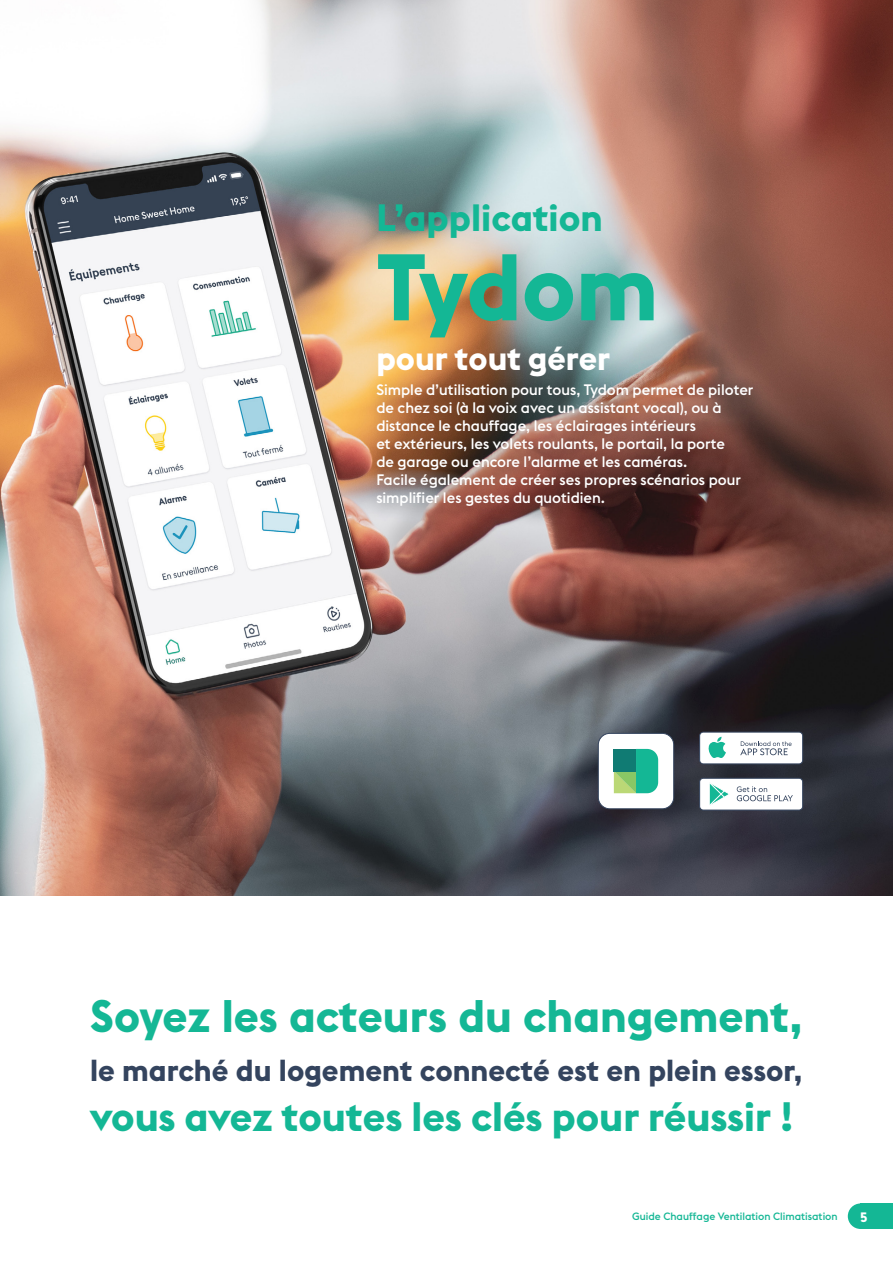
<style>
.page{position:relative;width:893px;height:1263px;background:#fff}
.page>*{position:absolute;margin:0;border:0;box-sizing:border-box;transform-origin:0 0}
.t1{font:700 93px "Euclid Flex";letter-spacing:-.005em;color:#14b795}
.t2{font:700 45px "Euclid Flex";color:#14b795}
.t3{font:700 40.5px "Euclid Flex";color:#14b795}
.t4{font:700 37.5px "Euclid Flex";color:#14b795}
.t5{font:700 33px "Euclid Flex";color:#fff}
.t6{font:700 30px "Euclid Flex";color:#34445e}
.t7{font:500 15px/18px "Euclid Flex";color:#fff}
.t8{font:700 13.5px "Euclid Flex";color:#fff}
.t9{font:500 10.5px "Euclid Flex";color:#14b795}
</style>
<div class="page">
<img style="left:0;top:0;width:893px;height:895px">
<div style="left:366px;top:374px;width:402px;height:149px;background:#000;opacity:.3"></div>
<div style="left:700px;top:732px;width:103px;height:32px;background:#fff;border-radius:4px"></div>
<div style="left:699px;top:732px;width:104px;height:32px;border:1px solid #34445e;border-radius:4px"></div>
<svg style="left:740px;top:741px;width:52px;height:14px"></svg>
<svg style="left:708px;top:737px;width:18px;height:21px"></svg>
<div style="left:700px;top:778px;width:103px;height:32px;background:#fff;border-radius:4px"></div>
<div style="left:699px;top:778px;width:104px;height:32px;border:1px solid #34445e;border-radius:4px"></div>
<svg style="left:737px;top:786px;width:56px;height:15px"></svg>
<svg style="left:709px;top:783px;width:20px;height:22px"></svg>
<div style="left:598px;top:733px;width:76px;height:76px;background:#fff;border-radius:11px"></div>
<div style="left:598px;top:733px;width:76px;height:76px;border:1px solid #34445e;border-radius:11px"></div>
<svg style="left:614px;top:749px;width:44px;height:44px;background:#3aaf85"></svg>
<div style="left:860px;top:1203px;width:33px;height:26px;background:#14b795"></div>
<div style="left:848px;top:1203px;width:25px;height:26px;background:#14b795;border-radius:50%"></div>
<h3 class="t4" style="left:376px;top:196px;width:228px">L’application</h3>
<h1 class="t1" style="left:376px;top:234px;width:284px">Tydom</h1>
<h3 class="t5" style="left:376px;top:339px;width:235px">pour tout gérer</h3>
<p class="t7" style="left:376px;top:381px;width:379px">Simple d’utilisation pour tous, Tydom permet de piloter de chez soi (à la voix avec un assistant vocal), ou à distance le chauffage, les éclairages intérieurs<br>et extérieurs, les volets roulants, le portail, la porte<br>de garage ou encore l’alarme et les caméras.<br>Facile également de créer ses propres scénarios pour simplifier les gestes du quotidien.</p>
<h2 class="t2" style="left:90px;top:990px;width:714px">Soyez les acteurs du changement,</h2>
<h3 class="t6" style="left:90px;top:1053px;width:714px">le marché du logement connecté est en plein essor,</h3>
<h3 class="t3" style="left:90px;top:1093px;width:705px">vous avez toutes les clés pour réussir !</h3>
<p class="t9" style="left:632px;top:1211px;width:207px">Guide Chauffage Ventilation Climatisation</p>
<p class="t8" style="left:860px;top:1209px;width:9px">5</p>
</div>
